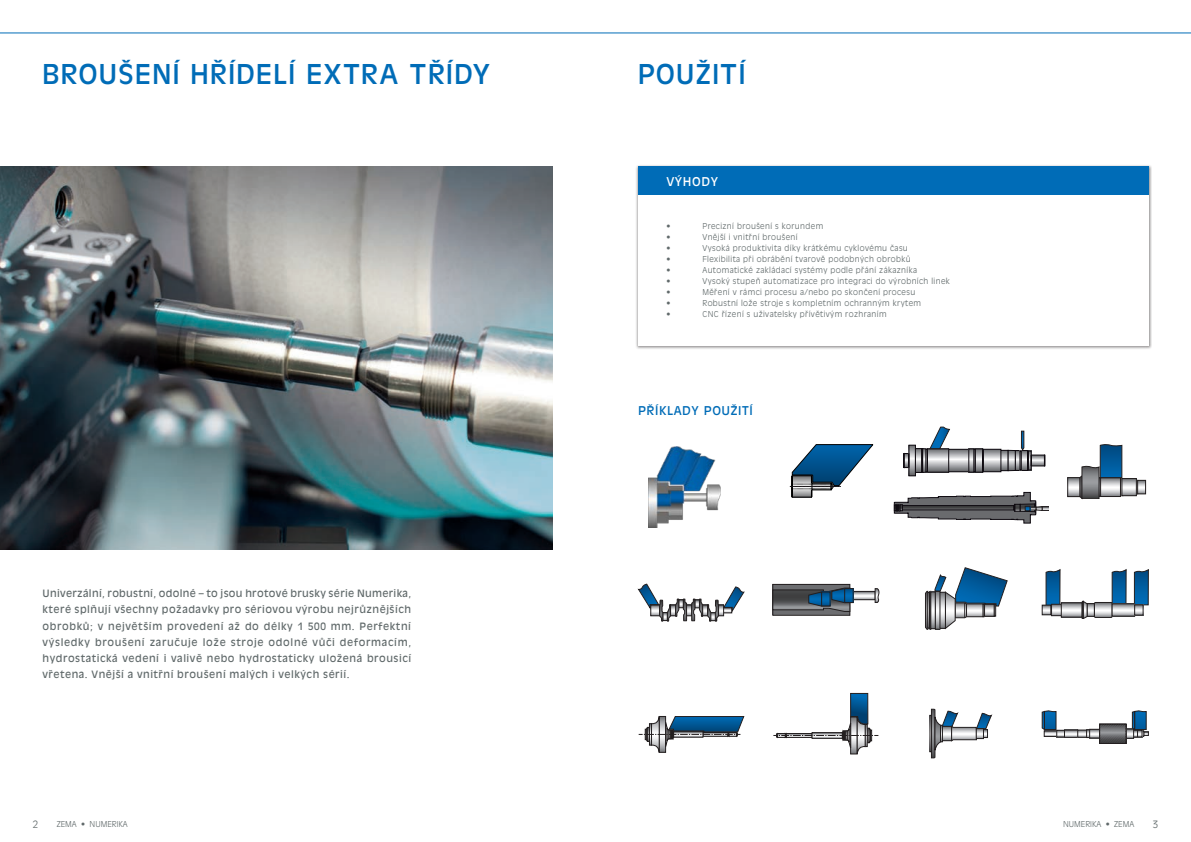
<style>
.page{position:relative;width:1191px;height:842px;background:#fff}
.page>*{position:absolute;margin:0;border:0;box-sizing:border-box;transform-origin:0 0}
.t1{font:30px "Antique Oli";letter-spacing:.05em;color:#006cb7}
.t2{font:12px "Antique Olive CE";letter-spacing:.05em;color:#006cb7}
.t3{font:12px "Antique Olive CE";letter-spacing:.05em;color:#fff}
.t4{font:10px/16px "Antique Olive CE";letter-spacing:.05em;color:#60696a;text-align:justify}
.t5{font:300 10px "Antique Olive";color:#60696a}
.t6{font:300 8px "Antique Olive CE";letter-spacing:.05em;color:#60696a}
.t7{font:300 8px "Antique Olive";color:#60696a}
</style>
<div class="page">
<hr style="left:0;top:33px;width:1191px;height:1px;background:#006cb7">
<img style="left:0;top:166px;width:553px;height:383px">
<svg style="left:638px;top:584px;width:106px;height:37px"></svg>
<div style="left:773px;top:584px;width:77px;height:31px;background:#6c6d70"></div>
<div style="left:772px;top:584px;width:78px;height:31px;border:1px solid #231f20"></div>
<svg style="left:855px;top:593px;width:18px;height:5px"></svg>
<div style="left:853px;top:591px;width:22px;height:9px;border:1px solid #231f20"></div>
<svg style="left:875px;top:588px;width:4px;height:15px"></svg>
<svg style="left:772px;top:588px;width:81px;height:24px"></svg>
<svg style="left:823px;top:594px;width:5px;height:10px"></svg>
<div style="left:821px;top:592px;width:9px;height:14px;border:1px solid #231f20"></div>
<svg style="left:790px;top:444px;width:83px;height:53px"></svg>
<svg style="left:638px;top:716px;width:106px;height:37px"></svg>
<svg style="left:773px;top:693px;width:105px;height:62px"></svg>
<img style="left:648px;top:446px;width:73px;height:81px">
<svg style="left:1042px;top:570px;width:19px;height:46px"></svg>
<div style="left:1051px;top:604px;width:10px;height:12px;border:1px solid #231f20"></div>
<svg style="left:1063px;top:605px;width:17px;height:10px"></svg>
<svg style="left:1126px;top:606px;width:6px;height:8px"></svg>
<svg style="left:1134px;top:570px;width:14px;height:45px"></svg>
<div style="left:1134px;top:605px;width:9px;height:10px;border:1px solid #231f20"></div>
<svg style="left:1081px;top:570px;width:45px;height:49px"></svg>
<div style="left:1134px;top:480px;width:3px;height:14px;border:1px solid #231f20"></div>
<svg style="left:1069px;top:480px;width:8px;height:15px"></svg>
<div style="left:1067px;top:478px;width:12px;height:19px;border:1px solid #231f20"></div>
<svg style="left:1123px;top:480px;width:11px;height:14px"></svg>
<div style="left:1121px;top:478px;width:15px;height:18px;border:1px solid #231f20"></div>
<svg style="left:1139px;top:482px;width:4px;height:10px"></svg>
<div style="left:1137px;top:480px;width:8px;height:14px;border:1px solid #231f20"></div>
<svg style="left:1079px;top:444px;width:43px;height:55px"></svg>
<svg style="left:1042px;top:711px;width:106px;height:32px"></svg>
<div style="left:1099px;top:724px;width:27px;height:19px;border:1px solid #231f20"></div>
<svg style="left:925px;top:568px;width:82px;height:61px"></svg>
<svg style="left:911px;top:447px;width:2px;height:27px"></svg>
<div style="left:909px;top:445px;width:6px;height:31px;border:1px solid #0f0b11"></div>
<svg style="left:917px;top:451px;width:2px;height:19px"></svg>
<div style="left:915px;top:449px;width:6px;height:23px;border:1px solid #0f0b11"></div>
<svg style="left:950px;top:451px;width:16px;height:19px"></svg>
<div style="left:948px;top:449px;width:20px;height:23px;border:1px solid #0f0b11"></div>
<svg style="left:970px;top:451px;width:2px;height:19px"></svg>
<div style="left:968px;top:449px;width:6px;height:23px;border:1px solid #0f0b11"></div>
<svg style="left:977px;top:451px;width:3px;height:19px"></svg>
<div style="left:975px;top:449px;width:7px;height:23px;border:1px solid #0f0b11"></div>
<svg style="left:974px;top:449px;width:1px;height:23px"></svg>
<svg style="left:985px;top:451px;width:14px;height:19px"></svg>
<div style="left:983px;top:449px;width:18px;height:23px;border:1px solid #0f0b11"></div>
<svg style="left:1003px;top:452px;width:3px;height:17px"></svg>
<div style="left:1001px;top:450px;width:7px;height:21px;border:1px solid #0f0b11"></div>
<svg style="left:1010px;top:452px;width:3px;height:17px"></svg>
<div style="left:1008px;top:450px;width:7px;height:21px;border:1px solid #0f0b11"></div>
<svg style="left:1017px;top:452px;width:1px;height:16px"></svg>
<div style="left:1015px;top:450px;width:5px;height:20px;border:1px solid #0f0b11"></div>
<svg style="left:982px;top:449px;width:1px;height:23px"></svg>
<svg style="left:903px;top:453px;width:6px;height:15px"></svg>
<svg style="left:921px;top:427px;width:28px;height:46px"></svg>
<svg style="left:1020px;top:431px;width:25px;height:40px"></svg>
<svg style="left:931px;top:709px;width:60px;height:49px"></svg>
<div style="left:930px;top:715px;width:1px;height:37px;border:1px solid #231f20"></div>
<svg style="left:894px;top:492px;width:154px;height:31px"></svg>
<div style="left:635px;top:164px;width:516px;height:185px;background:#231f20;opacity:.5"></div>
<div style="left:638px;top:166px;width:510px;height:180px;background:#fff"></div>
<div style="left:638px;top:166px;width:510px;height:29px;background:#006cb7"></div>
<h1 class="t1" style="left:43px;top:57px;width:449px">BROUŠENÍ HŘÍDELÍ EXTRA TŘÍDY</h1>
<p class="t4" style="left:43px;top:586px;width:370px">Univerzální, robustní, odolné – to jsou hrotové brusky série Numerika, které splňují všechny požadavky pro sériovou výrobu nejrůznějších obrobků; v největším provedení až do délky 1 500 mm. Perfektní výsledky broušení zaručuje lože stroje odolné vůči deformacím, hydrostatická vedení i valivě nebo hydrostaticky uložená brousicí vřetena. Vnější a vnitřní broušení malých i velkých sérií.</p>
<h1 class="t1" style="left:638px;top:57px;width:109px">POUŽITÍ</h1>
<h2 class="t3" style="left:666px;top:174px;width:53px">VÝHODY</h2>
<p class="t6" style="left:666px;top:222px;width:5px">•</p>
<p class="t6" style="left:702px;top:222px;width:122px">Precizní broušení s korundem</p>
<p class="t6" style="left:666px;top:233px;width:5px">•</p>
<p class="t6" style="left:702px;top:233px;width:97px">Vnější i vnitřní broušení</p>
<p class="t6" style="left:666px;top:244px;width:5px">•</p>
<p class="t6" style="left:702px;top:244px;width:207px">Vysoká produktivita díky krátkému cyklovému času</p>
<p class="t6" style="left:666px;top:255px;width:5px">•</p>
<p class="t6" style="left:702px;top:255px;width:210px">Flexibilita při obrábění tvarově podobných obrobků</p>
<p class="t6" style="left:666px;top:266px;width:5px">•</p>
<p class="t6" style="left:702px;top:266px;width:216px">Automatické zakládací systémy podle přání zákazníka</p>
<p class="t6" style="left:666px;top:277px;width:5px">•</p>
<p class="t6" style="left:702px;top:277px;width:249px">Vysoký stupeň automatizace pro integraci do výrobních linek</p>
<p class="t6" style="left:666px;top:288px;width:5px">•</p>
<p class="t6" style="left:702px;top:288px;width:214px">Měření v rámci procesu a/nebo po skončení procesu</p>
<p class="t6" style="left:666px;top:299px;width:5px">•</p>
<p class="t6" style="left:702px;top:299px;width:220px">Robustní lože stroje s kompletním ochranným krytem</p>
<p class="t6" style="left:666px;top:310px;width:5px">•</p>
<p class="t6" style="left:702px;top:310px;width:186px">CNC řízení s uživatelsky přívětivým rozhraním</p>
<h2 class="t2" style="left:638px;top:404px;width:116px">PŘÍKLADY POUŽITÍ</h2>
<p class="t5" style="left:33px;top:818px;width:7px">2</p>
<p class="t7" style="left:57px;top:819px;width:73px">ZEMA • NUMERIKA</p>
<p class="t7" style="left:1063px;top:819px;width:73px">NUMERIKA • ZEMA</p>
<p class="t5" style="left:1152px;top:818px;width:7px">3</p>
</div>
